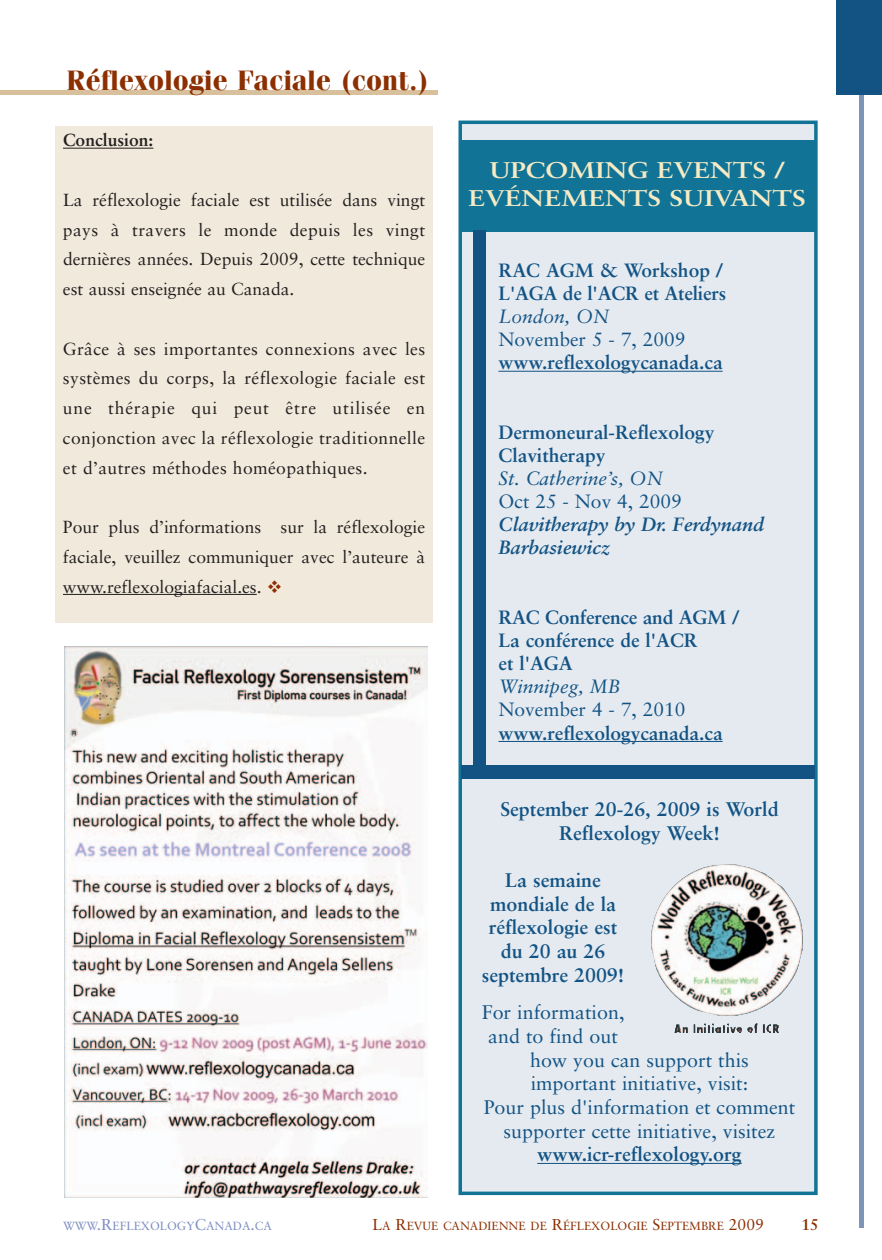
<style>
.page{position:relative;width:882px;height:1260px;background:#fff}
.page>*{position:absolute;margin:0;border:0;box-sizing:border-box;transform-origin:0 0}
.t1{font:700 28px "Fenice";color:#8c2f01}
.t2{font:700 22.75px/27.3px "Sabon";color:#f6ebc4;text-align:center;scale:1.2 1}
.t3{font:19.6px "Sabon";color:#135384}
.t4{font:700 19.6px/23.6px "Sabon";color:#135384;text-align:center}
.t5{font:700 19.25px/23.1px "Sabon";color:#135384}
.t6{font:19.25px "Sabon";color:#135384}
.t7{font:italic 700 19.25px/23.1px "Sabon";color:#135384}
.t8{font:italic 19.25px "Sabon";color:#135384}
.t9{font:17.5px/29.8px "Sabon";color:#231f20;text-align:justify}
.t10{font:700 17.5px "Sabon";color:#231f20}
.t11{font:700 15.75px "Sabon";color:#8c2f01}
.t12{font:11.9px "Sabon";color:#8c2f01}
.t13{font:11.9px "Sabon";color:#7d8dc1}
.s1{color:#8c2f01}
.s2{font-size:15.75px}
</style>
<div class="page">
<div style="left:55px;top:126px;width:378px;height:496px;background:#f1eadc"></div>
<hr style="left:859px;top:0;width:4px;height:1227px;background:#7c95b9">
<hr style="left:0;top:90px;width:438px;height:4px;background:#d7c09b">
<div style="left:836px;top:0;width:46px;height:94px;background:#135384"></div>
<hr style="left:63px;top:148px;width:90px;height:1px;background:#231f20">
<hr style="left:63px;top:594px;width:194px;height:1px;background:#231f20">
<img style="left:65px;top:647px;width:362px;height:551px">
<div style="left:462px;top:124px;width:352px;height:1068px;background:#e4eaf0"></div>
<div style="left:458px;top:121px;width:360px;height:1074px;border:4px solid #117497"></div>
<hr style="left:499px;top:371px;width:224px;height:1px;background:#135384">
<hr style="left:499px;top:741px;width:224px;height:1px;background:#135384">
<hr style="left:537px;top:1163px;width:205px;height:1px;background:#135384">
<img style="left:651px;top:864px;width:152px;height:169px">
<div style="left:460px;top:140px;width:355px;height:91px;background:#117497"></div>
<div style="left:473px;top:231px;width:13px;height:535px;background:#135384"></div>
<div style="left:462px;top:765px;width:353px;height:14px;background:#135384"></div>
<h1 class="t1" style="left:67px;top:71px;width:363px">Réflexologie Faciale (cont.)</h1>
<p class="t10" style="left:63px;top:133px;width:92px">Conclusion:</p>
<p class="t9" style="left:63px;top:186px;width:364px">La réflexologie faciale est utilisée dans vingt pays à travers le monde depuis les vingt dernières années. Depuis 2009, cette technique est aussi enseignée au Canada.</p>
<p class="t9" style="left:63px;top:335px;width:364px">Grâce à ses importantes connexions avec les systèmes du corps, la réflexologie faciale est une thérapie qui peut être utilisée en conjonction avec la réflexologie traditionnelle et d’autres méthodes homéopathiques.</p>
<p class="t9" style="left:63px;top:514px;width:364px">Pour plus d’informations sur la réflexologie faciale, veuillez communiquer avec l’auteure à www.reflexologiafacial.es. <span class="s1">❖</span></p>
<h2 class="t2" style="left:469px;top:159px;width:283px">UPCOMING EVENTS /<br>EVÉNEMENTS SUIVANTS</h2>
<p class="t5" style="left:499px;top:260px;width:229px">RAC AGM &amp; Workshop /<br>L'AGA de l'ACR et Ateliers</p>
<p class="t8" style="left:499px;top:308px;width:112px">London, ON</p>
<p class="t6" style="left:499px;top:331px;width:189px">November 5 - 7, 2009</p>
<p class="t5" style="left:499px;top:353px;width:226px">www.reflexologycanada.ca</p>
<p class="t5" style="left:499px;top:422px;width:217px">Dermoneural-Reflexology<br>Clavitherapy</p>
<p class="t8" style="left:499px;top:470px;width:166px">St. Catherine’s, ON</p>
<p class="t6" style="left:499px;top:493px;width:185px">Oct 25 - Nov 4, 2009</p>
<p class="t7" style="left:499px;top:515px;width:267px">Clavitherapy by Dr. Ferdynand<br>Barbasiewicz</p>
<p class="t5" style="left:499px;top:607px;width:243px">RAC Conference and AGM /<br>La conférence de l'ACR<br>et l'AGA</p>
<p class="t8" style="left:499px;top:679px;width:124px">Winnipeg, MB</p>
<p class="t6" style="left:499px;top:702px;width:189px">November 4 - 7, 2010</p>
<p class="t5" style="left:499px;top:723px;width:226px">www.reflexologycanada.ca</p>
<p class="t4" style="left:500px;top:799px;width:280px">September 20-26, 2009 is World<br>Reflexology Week!</p>
<p class="t4" style="left:482px;top:870px;width:144px">La semaine mondiale de la réflexologie est du 20 au 26 septembre 2009!</p>
<p class="t3" style="left:482px;top:1005px;width:144px">For information,</p>
<p class="t3" style="left:488px;top:1028px;width:131px">and to find out</p>
<p class="t3" style="left:530px;top:1052px;width:220px">how you can support this</p>
<p class="t3" style="left:531px;top:1075px;width:219px">important initiative, visit:</p>
<p class="t3" style="left:484px;top:1099px;width:313px">Pour plus d'information et comment</p>
<p class="t3" style="left:504px;top:1123px;width:273px">supporter cette initiative, visitez</p>
<p class="t4" style="left:537px;top:1144px;width:206px">www.icr-reflexology.org</p>
<p class="t13" style="left:63px;top:1221px;width:211px">WWW<span class="s2">.R</span>EFLEXOLOGY<span class="s2">C</span>ANADA<span class="s2">.</span>CA</p>
<p class="t12" style="left:372px;top:1221px;width:393px"><span class="s2">L</span>A <span class="s2">R</span>EVUE CANADIENNE DE <span class="s2">R</span>ÉFLEXOLOGIE <span class="s2">S</span>EPTEMBRE <span class="s2">2009</span></p>
<p class="t11" style="left:801px;top:1218px;width:19px">15</p>
</div>
